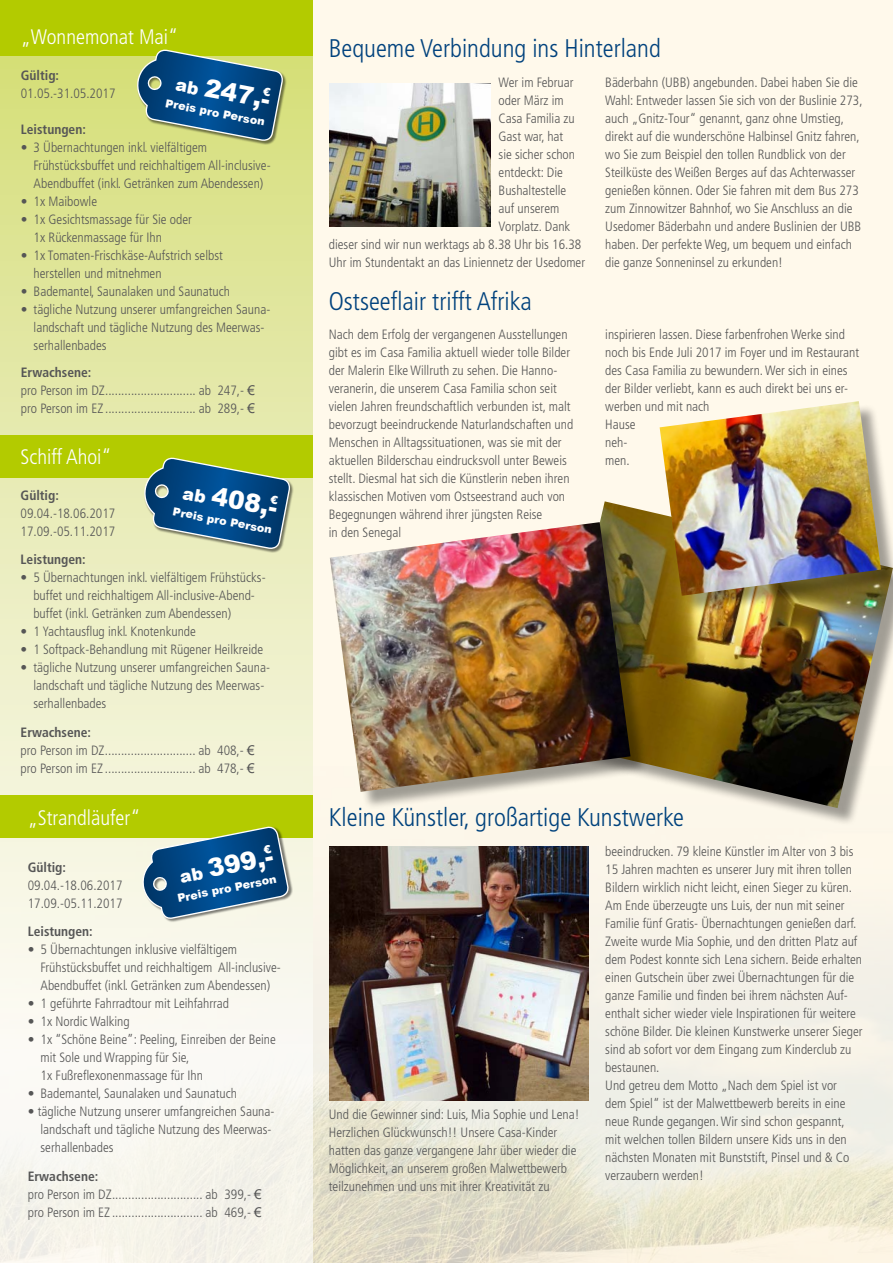
<style>
.page{position:relative;width:893px;height:1263px;background:#fff9eb}
.page>*{position:absolute;margin:0;border:0;box-sizing:border-box;transform-origin:0 0}
.t1{font:300 condensed 25.5px "Frutiger LT Pro";color:#00427d}
.t2{font:900 24.75px "Arial";color:#fff}
.t3{font:300 condensed 21px "Frutiger LT Pro";color:#fff}
.t4{font:300 condensed 13.5px/18px "Frutiger LT Pro";color:#565656}
.t5{font:700 condensed 13.5px "Frutiger LT Std";color:#565656}
.t6{font:900 11.1px "Arial";color:#fff}
.s1{font-family:"Arial";font-weight:400;font-stretch:normal}
.s2{font-size:17.4px}
</style>
<div class="page">
<img style="left:313px;top:846px;width:580px;height:417px">
<svg style="left:0;top:55px;width:313px;height:1208px"></svg>
<div style="left:0;top:0;width:313px;height:55px;background:#b3cb00"></div>
<div style="left:137px;top:50px;width:150px;height:95px;background:#000;opacity:.5"></div>
<div style="left:0;top:795px;width:313px;height:43px;background:#b3cb00"></div>
<div style="left:0;top:435px;width:313px;height:43px;background:#b3cb00"></div>
<img style="left:329px;top:83px;width:161px;height:143px">
<img style="left:329px;top:846px;width:259px;height:255px">
<div style="left:552px;top:504px;width:341px;height:322px;background:#000;opacity:.37"></div>
<img style="left:552px;top:501px;width:341px;height:307px">
<div style="left:332px;top:525px;width:317px;height:285px;background:#000;opacity:.37"></div>
<img style="left:330px;top:522px;width:300px;height:270px">
<div style="left:143px;top:827px;width:150px;height:96px;background:#000;opacity:.5"></div>
<div style="left:145px;top:458px;width:149px;height:95px;background:#000;opacity:.5"></div>
<div style="left:663px;top:404px;width:230px;height:210px;background:#000;opacity:.37"></div>
<img style="left:660px;top:401px;width:221px;height:195px">
<svg style="left:135px;top:49px;width:149px;height:93px;background:#47777c"></svg>
<svg style="left:142px;top:826px;width:147px;height:98px"></svg>
<svg style="left:142px;top:457px;width:149px;height:93px;background:#48787e"></svg>
<h3 class="t3" style="left:21px;top:25px;width:159px">„Wonnemonat Mai“</h3>
<p class="t5" style="left:21px;top:67px;width:40px">Gültig:</p>
<p class="t4" style="left:21px;top:85px;width:96px">01.05.-31.05.2017</p>
<p class="t5" style="left:21px;top:121px;width:67px">Leistungen:</p>
<p class="t4" style="left:34px;top:139px;width:239px;text-indent:-13px">• 3 Übernachtungen inkl. vielfältigem<br>Frühstücksbuffet und reichhaltigem All-inclusive-<br>Abendbuffet (inkl. Getränken zum Abendessen)</p>
<p class="t4" style="left:21px;top:193px;width:78px">• 1x Maibowle</p>
<p class="t4" style="left:34px;top:211px;width:160px;text-indent:-13px">• 1x Gesichtsmassage für Sie oder<br>1x Rückenmassage für Ihn</p>
<p class="t4" style="left:34px;top:247px;width:191px;text-indent:-13px">• 1x Tomaten-Frischkäse-Aufstrich selbst herstellen und mitnehmen</p>
<p class="t4" style="left:21px;top:283px;width:211px">• Bademantel, Saunalaken und Saunatuch</p>
<p class="t4" style="left:34px;top:301px;width:238px;text-indent:-13px">• tägliche Nutzung unserer umfangreichen Sauna&shy;landschaft und tägliche Nutzung des Meerwas&shy;serhallenbades</p>
<p class="t5" style="left:21px;top:364px;width:72px">Erwachsene:</p>
<p class="t4" style="left:21px;top:382px;width:235px">pro Person im DZ............................ ab 247,- <span class="s1">€ </span>pro Person im EZ ............................ ab 289,- <span class="s1">€</span></p>
<h2 class="t2" style="left:180px;top:64px;width:97px;rotate:11deg"><span class="s2">ab</span> 247,-</h2>
<p class="t6" style="left:167px;top:95px;width:102px;rotate:11deg">Preis pro Person</p>
<h3 class="t3" style="left:21px;top:444px;width:92px">Schiff Ahoi“</h3>
<p class="t5" style="left:21px;top:487px;width:40px">Gültig:</p>
<p class="t4" style="left:21px;top:504px;width:96px">09.04.-18.06.2017<br>17.09.-05.11.2017</p>
<p class="t5" style="left:21px;top:552px;width:67px">Leistungen:</p>
<p class="t4" style="left:33px;top:569px;width:234px;text-indent:-13px">• 5 Übernachtungen inkl. vielfältigem Frühstücks&shy;buffet und reichhaltigem All-inclusive-Abend&shy;buffet (inkl. Getränken zum Abendessen)</p>
<p class="t4" style="left:21px;top:623px;width:177px">• 1 Yachtausflug inkl. Knotenkunde</p>
<p class="t4" style="left:21px;top:641px;width:244px">• 1 Softpack-Behandlung mit Rügener Heilkreide</p>
<p class="t4" style="left:33px;top:659px;width:238px;text-indent:-13px">• tägliche Nutzung unserer umfangreichen Sauna&shy;landschaft und tägliche Nutzung des Meerwas&shy;serhallenbades</p>
<p class="t5" style="left:21px;top:724px;width:72px">Erwachsene:</p>
<p class="t4" style="left:21px;top:741px;width:235px">pro Person im DZ............................ ab 408,- <span class="s1">€ </span>pro Person im EZ ............................ ab 478,- <span class="s1">€</span></p>
<h2 class="t2" style="left:187px;top:472px;width:97px;rotate:11deg"><span class="s2">ab</span> 408,-</h2>
<p class="t6" style="left:174px;top:503px;width:102px;rotate:11deg">Preis pro Person</p>
<h3 class="t3" style="left:28px;top:806px;width:114px">„Strandläufer“</h3>
<p class="t5" style="left:28px;top:859px;width:40px">Gültig:</p>
<p class="t4" style="left:28px;top:876px;width:96px">09.04.-18.06.2017<br>17.09.-05.11.2017</p>
<p class="t5" style="left:28px;top:923px;width:67px">Leistungen:</p>
<p class="t4" style="left:41px;top:941px;width:242px;text-indent:-13px">• 5 Übernachtungen inklusive vielfältigem<br>Frühstücksbuffet und reichhaltigem All-inclusive-<br>Abendbuffet (inkl. Getränken zum Abendessen)</p>
<p class="t4" style="left:28px;top:995px;width:203px">• 1 geführte Fahrradtour mit Leihfahrrad</p>
<p class="t4" style="left:28px;top:1013px;width:104px">• 1x Nordic Walking</p>
<p class="t4" style="left:41px;top:1031px;width:237px;text-indent:-13px">• 1x “Schöne Beine”: Peeling, Einreiben der Beine mit Sole und Wrapping für Sie,<br>1x Fußreflexonenmassage für Ihn</p>
<p class="t4" style="left:28px;top:1085px;width:211px">• Bademantel, Saunalaken und Saunatuch</p>
<p class="t4" style="left:41px;top:1103px;width:235px;text-indent:-13px">• tägliche Nutzung unserer umfangreichen Sauna&shy;landschaft und tägliche Nutzung des Meerwas&shy;serhallenbades</p>
<p class="t5" style="left:28px;top:1168px;width:72px">Erwachsene:</p>
<p class="t4" style="left:28px;top:1185px;width:235px">pro Person im DZ............................ ab 399,- <span class="s1">€ </span>pro Person im EZ ............................ ab 469,- <span class="s1">€</span></p>
<h2 class="t2" style="left:176px;top:856px;width:97px;rotate:-11deg"><span class="s2">ab</span> 399,-</h2>
<p class="t6" style="left:176px;top:890px;width:102px;rotate:-11deg">Preis pro Person</p>
<h1 class="t1" style="left:329px;top:34px;width:334px">Bequeme Verbindung ins Hinterland</h1>
<p class="t4" style="left:499px;top:74px;width:77px">Wer im Februar</p>
<p class="t4" style="left:499px;top:92px;width:67px">oder März im</p>
<p class="t4" style="left:499px;top:110px;width:78px">Casa Familia zu</p>
<p class="t4" style="left:499px;top:128px;width:66px">Gast war, hat</p>
<p class="t4" style="left:499px;top:146px;width:78px">sie sicher schon</p>
<p class="t4" style="left:499px;top:164px;width:66px">entdeckt: Die</p>
<p class="t4" style="left:499px;top:182px;width:69px">Bushaltestelle</p>
<p class="t4" style="left:499px;top:200px;width:62px">auf unserem</p>
<p class="t4" style="left:499px;top:218px;width:73px">Vorplatz. Dank</p>
<p class="t4" style="left:329px;top:236px;width:254px">dieser sind wir nun werktags ab 8.38 Uhr bis 16.38</p>
<p class="t4" style="left:329px;top:254px;width:258px">Uhr im Stundentakt an das Liniennetz der Usedomer</p>
<h1 class="t1" style="left:329px;top:286px;width:205px">Ostseeflair trifft Afrika</h1>
<p class="t4" style="left:605px;top:74px;width:259px">Bäderbahn (UBB) angebunden. Dabei haben Sie die Wahl: Entweder lassen Sie sich von der Buslinie 273, auch „Gnitz-Tour“ genannt, ganz ohne Umstieg, direkt auf die wunderschöne Halbinsel Gnitz fahren, wo Sie zum Beispiel den tollen Rundblick von der Steilküste des Weißen Berges auf das Achterwasser genießen können. Oder Sie fahren mit dem Bus 273 zum Zinnowitzer Bahnhof, wo Sie Anschluss an die Usedomer Bäderbahn und andere Buslinien der UBB haben. Der perfekte Weg, um bequem und einfach die ganze Sonneninsel zu erkunden!</p>
<p class="t4" style="left:329px;top:326px;width:246px">Nach dem Erfolg der vergangenen Ausstellungen gibt es im Casa Familia aktuell wieder tolle Bilder der Malerin Elke Willruth zu sehen. Die Hanno&shy;veranerin, die unserem Casa Familia schon seit vielen Jahren freundschaftlich verbunden ist, malt bevorzugt beeindruckende Naturlandschaften und Menschen in Alltagssituationen, was sie mit der aktuellen Bilderschau eindrucksvoll unter Beweis stellt. Diesmal hat sich die Künstlerin neben ihren klassischen Motiven vom Ostseestrand auch von Begegnungen während ihrer jüngsten Reise<br>in den Senegal</p>
<p class="t4" style="left:605px;top:326px;width:255px">inspirieren lassen. Diese farbenfrohen Werke sind noch bis Ende Juli 2017 im Foyer und im Restaurant des Casa Familia zu bewundern. Wer sich in eines der Bilder verliebt, kann es auch direkt bei uns er&shy;werben und mit nach<br>Hause<br>neh-<br>men.</p>
<h1 class="t1" style="left:329px;top:803px;width:357px">Kleine Künstler, großartige Kunstwerke</h1>
<p class="t4" style="left:329px;top:1105px;width:252px">Und die Gewinner sind: Luis, Mia Sophie und Lena!<br>Herzlichen Glückwunsch!! Unsere Casa-Kinder hatten das ganze vergangene Jahr über wieder die Möglichkeit, an unserem großen Malwettbewerb teilzunehmen und uns mit ihrer Kreativität zu</p>
<p class="t4" style="left:605px;top:842px;width:259px">beeindrucken. 79 kleine Künstler im Alter von 3 bis 15 Jahren machten es unserer Jury mit ihren tollen Bildern wirklich nicht leicht, einen Sieger zu küren.<br>Am Ende überzeugte uns Luis, der nun mit seiner Familie fünf Gratis- Übernachtungen genießen darf.<br>Zweite wurde Mia Sophie, und den dritten Platz auf dem Podest konnte sich Lena sichern. Beide erhalten einen Gutschein über zwei Übernachtungen für die ganze Familie und finden bei ihrem nächsten Auf&shy;enthalt sicher wieder viele Inspirationen für weitere schöne Bilder. Die kleinen Kunstwerke unserer Sieger sind ab sofort vor dem Eingang zum Kinderclub zu bestaunen.<br>Und getreu dem Motto „Nach dem Spiel ist vor<br>dem Spiel“ ist der Malwettbewerb bereits in eine neue Runde gegangen. Wir sind schon gespannt, mit welchen tollen Bildern unsere Kids uns in den nächsten Monaten mit Bunststift, Pinsel und &amp; Co verzaubern werden!</p>
</div>
